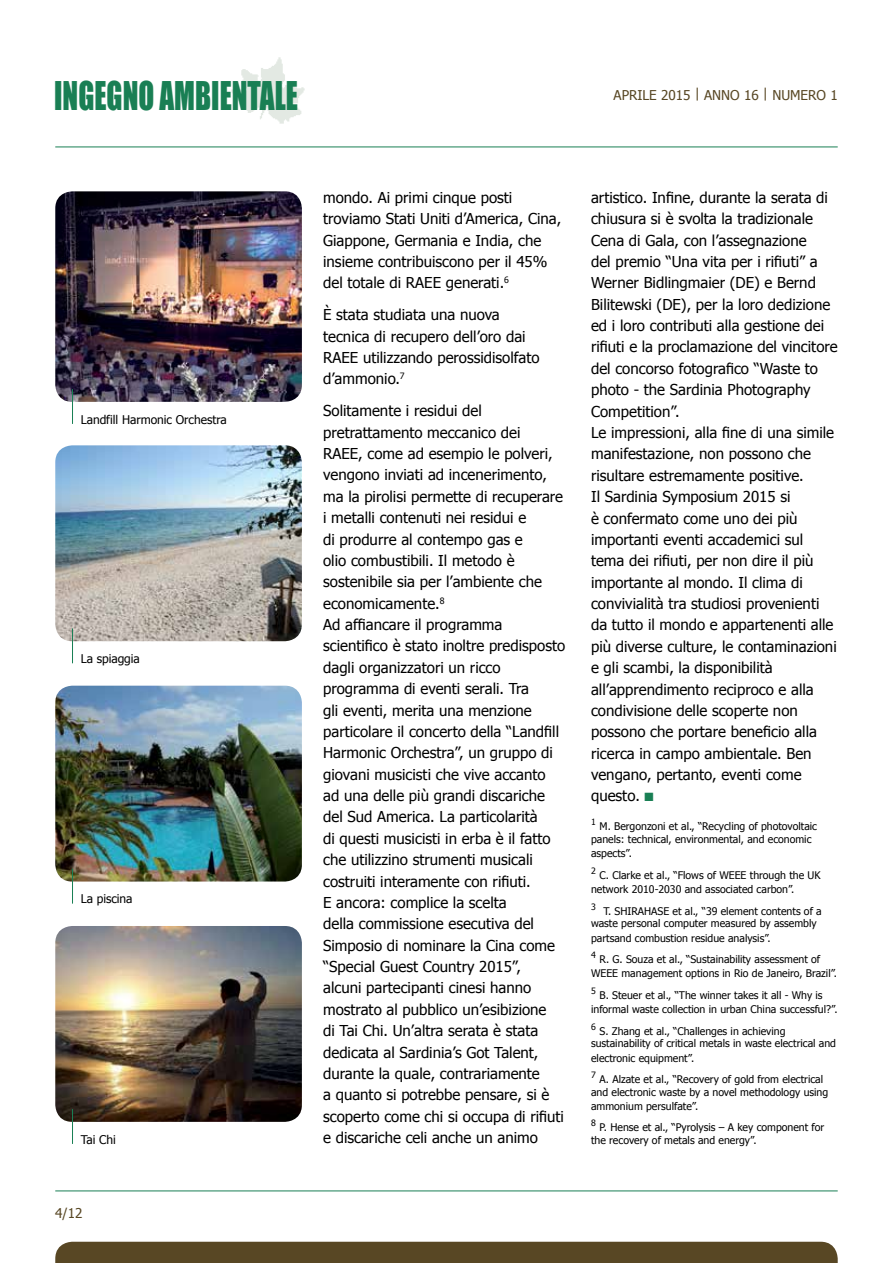
<style>
.page{position:relative;width:893px;height:1263px;background:#fff}
.page>*{position:absolute;margin:0;border:0;box-sizing:border-box;transform-origin:0 0}
.t1{font:36.3px "Impact";color:#197f54;scale:.8 1}
.t2{font:15px/21.3px "Tahoma";color:#000}
.t3{font:13.5px "Tahoma";color:#584724}
.t4{font:12px "Tahoma";color:#000}
.t5{font:10.5px/12.6px "Tahoma";color:#000}
.t6{font:8.7px "Tahoma";color:#000}
.s1{color:#197f54}
</style>
<div class="page">
<hr style="left:55px;top:147px;width:783px;height:1px;background:#197f54">
<img style="left:231px;top:57px;width:74px;height:67px">
<hr style="left:55px;top:1191px;width:783px;height:1px;background:#197f54">
<div style="left:55px;top:1242px;width:783px;height:21px;background:#584724"></div>
<img style="left:55px;top:191px;width:247px;height:211px">
<hr style="left:72px;top:389px;width:1px;height:35px;background:#197f54">
<img style="left:55px;top:445px;width:247px;height:196px">
<hr style="left:72px;top:628px;width:1px;height:35px;background:#197f54">
<img style="left:55px;top:686px;width:247px;height:195px">
<hr style="left:72px;top:869px;width:1px;height:34px;background:#197f54">
<img style="left:55px;top:926px;width:247px;height:196px">
<hr style="left:72px;top:1109px;width:1px;height:35px;background:#197f54">
<h1 class="t1" style="left:54px;top:73px;width:306px">INGEGNO AMBIENTALE</h1>
<p class="t3" style="left:614px;top:86px;width:226px">APRILE 2015 | ANNO 16 | NUMERO 1</p>
<p class="t4" style="left:81px;top:412px;width:147px">Landfill Harmonic Orchestra</p>
<p class="t4" style="left:81px;top:651px;width:61px">La spiaggia</p>
<p class="t4" style="left:81px;top:891px;width:53px">La piscina</p>
<p class="t4" style="left:81px;top:1132px;width:36px">Tai Chi</p>
<p class="t3" style="left:55px;top:1204px;width:29px">4/12</p>
<p class="t2" style="left:323px;top:186px;width:240px">mondo. Ai primi cinque posti troviamo Stati Uniti d’America, Cina,<br>Giappone, Germania e India, che insieme contribuiscono per il 45% del totale di RAEE generati.<sup>6</sup></p>
<p class="t2" style="left:323px;top:304px;width:218px">È stata studiata una nuova tecnica di recupero dell’oro dai<br>RAEE utilizzando perossidisolfato d’ammonio.<sup>7</sup></p>
<p class="t2" style="left:323px;top:400px;width:244px">Solitamente i residui del pretrattamento meccanico dei<br>RAEE, come ad esempio le polveri, vengono inviati ad incenerimento, ma la pirolisi permette di recuperare i metalli contenuti nei residui e<br>di produrre al contempo gas e<br>olio combustibili. Il metodo è sostenibile sia per l’ambiente che economicamente.<sup>8<br></sup>Ad affiancare il programma scientifico è stato inoltre predisposto dagli organizzatori un ricco programma di eventi serali. Tra<br>gli eventi, merita una menzione particolare il concerto della “Landfill Harmonic Orchestra”, un gruppo di giovani musicisti che vive accanto ad una delle più grandi discariche del Sud America. La particolarità<br>di questi musicisti in erba è il fatto che utilizzino strumenti musicali costruiti interamente con rifiuti.<br>E ancora: complice la scelta<br>della commissione esecutiva del Simposio di nominare la Cina come “Special Guest Country 2015”,<br>alcuni partecipanti cinesi hanno mostrato al pubblico un’esibizione<br>di Tai Chi. Un’altra serata è stata dedicata al Sardinia’s Got Talent, durante la quale, contrariamente<br>a quanto si potrebbe pensare, si è scoperto come chi si occupa di rifiuti e discariche celi anche un animo</p>
<p class="t2" style="left:591px;top:186px;width:248px">artistico. Infine, durante la serata di chiusura si è svolta la tradizionale Cena di Gala, con l’assegnazione<br>del premio “Una vita per i rifiuti” a Werner Bidlingmaier (DE) e Bernd Bilitewski (DE), per la loro dedizione ed i loro contributi alla gestione dei rifiuti e la proclamazione del vincitore del concorso fotografico “Waste to photo - the Sardinia Photography Competition”.<br>Le impressioni, alla fine di una simile manifestazione, non possono che risultare estremamente positive.<br>Il Sardinia Symposium 2015 si<br>è confermato come uno dei più importanti eventi accademici sul tema dei rifiuti, per non dire il più importante al mondo. Il clima di convivialità tra studiosi provenienti da tutto il mondo e appartenenti alle più diverse culture, le contaminazioni e gli scambi, la disponibilità all’apprendimento reciproco e alla condivisione delle scoperte non possono che portare beneficio alla ricerca in campo ambientale. Ben vengano, pertanto, eventi come questo. <span class="s1">■</span></p>
<p class="t6" style="left:591px;top:817px;width:6px">1</p>
<p class="t5" style="left:591px;top:820px;width:227px;text-indent:9px">M. Bergonzoni et al., “Recycling of photovoltaic panels: technical, environmental, and economic</p>
<p class="t5" style="left:591px;top:847px;width:42px">aspects”.</p>
<p class="t6" style="left:591px;top:865px;width:6px">2</p>
<p class="t5" style="left:591px;top:867px;width:231px;line-height:14.4px;text-indent:9px">C. Clarke et al., “Flows of WEEE through the UK network 2010-2030 and associated carbon”.</p>
<p class="t5" style="left:591px;top:904px;width:232px"><sup>3</sup> T. SHIRAHASE et al., “39 element contents of a waste personal computer measured by assembly</p>
<p class="t5" style="left:591px;top:931px;width:181px">partsand combustion residue analysis”.</p>
<p class="t6" style="left:591px;top:949px;width:6px">4</p>
<p class="t5" style="left:591px;top:952px;width:248px;line-height:14.4px;text-indent:9px">R. G. Souza et al., “Sustainability assessment of<br>WEEE management options in Rio de Janeiro, Brazil”.</p>
<p class="t6" style="left:591px;top:985px;width:6px">5</p>
<p class="t5" style="left:591px;top:987px;width:248px;line-height:14.4px;text-indent:9px">B. Steuer et al., “The winner takes it all - Why is informal waste collection in urban China successful?”.</p>
<p class="t6" style="left:591px;top:1021px;width:6px">6</p>
<p class="t5" style="left:591px;top:1024px;width:246px;text-indent:9px">S. Zhang et al., “Challenges in achieving sustainability of critical metals in waste electrical and</p>
<p class="t5" style="left:591px;top:1051px;width:105px">electronic equipment”.</p>
<p class="t6" style="left:591px;top:1069px;width:6px">7</p>
<p class="t5" style="left:591px;top:1072px;width:239px;text-align:center">A. Alzate et al., “Recovery of gold from electrical and electronic waste by a novel methodology using</p>
<p class="t5" style="left:591px;top:1099px;width:109px">ammonium persulfate”.</p>
<p class="t6" style="left:591px;top:1117px;width:6px">8</p>
<p class="t5" style="left:591px;top:1121px;width:235px;text-indent:9px">P. Hense et al., “Pyrolysis – A key component for the recovery of metals and energy”.</p>
</div>
